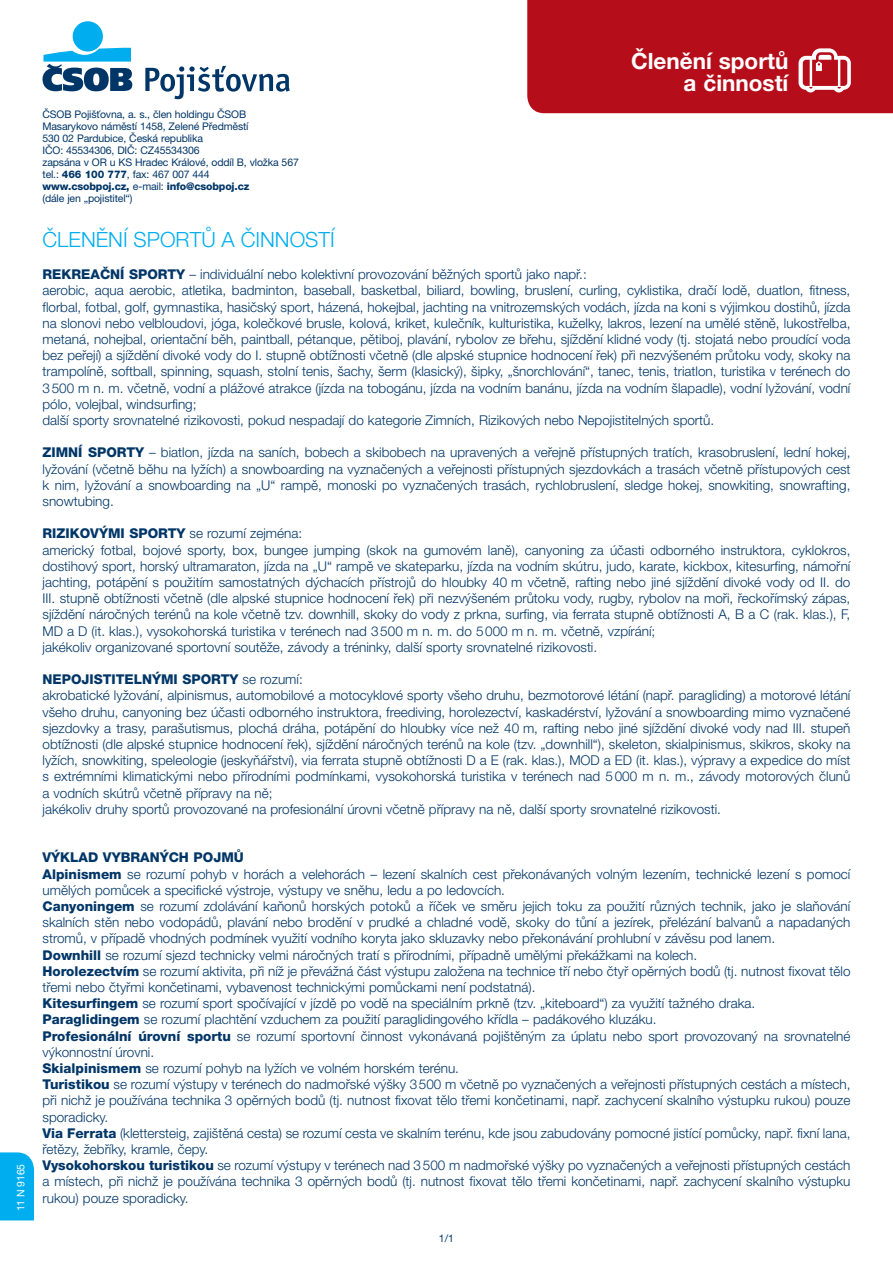
<style>
.page{position:relative;width:893px;height:1263px;background:#fff}
.page>*{position:absolute;margin:0;border:0;box-sizing:border-box;transform-origin:0 0}
.t1{font:700 22.5px/22.5px "Helvetica Neue LT Pro";color:#fff;text-align:right}
.t2{font:300 21px "Helvetica Neue LT Pro";color:#00aeef}
.t3{font:300 13.5px/16.2px "Helvetica Neue LT Pro";color:#003667}
.t4{font:10.5px/12px "Helvetica Neue LT Pro";letter-spacing:-.015em;color:#003667}
.t5{font:10.5px "Helvetica Neue LT Pro";letter-spacing:-.01em;color:#fff}
.s1{font-weight:800}
</style>
<div class="page">
<div style="left:73px;top:21px;width:30px;height:31px;background:#00aeef;border-radius:50%"></div>
<svg style="left:43px;top:48px;width:89px;height:43px"></svg>
<svg style="left:145px;top:66px;width:145px;height:33px"></svg>
<div style="left:0;top:1152px;width:34px;height:68px;background:#00aeef"></div>
<div style="left:527px;top:0;width:366px;height:113px;background:#b50e1a"></div>
<p class="t5" style="left:14px;top:1211px;width:49px;rotate:-90deg">11 N 9165</p>
<h1 class="t1" style="left:631px;top:49px;width:159px">Členění sportů a činností</h1>
<p class="t4" style="left:43px;top:108px;width:258px">ČSOB Pojišťovna, a. s., člen holdingu ČSOB Masarykovo náměstí 1458, Zelené Předměstí<br>530 02 Pardubice, Česká republika<br>IČO: 45534306, DIČ: CZ45534306<br>zapsána v OR u KS Hradec Králové, oddíl B, vložka 567 tel.: <span class="s1">466 100 777</span>, fax: 467 007 444 <span class="s1">www.csobpoj.cz,</span> e-mail: <span class="s1">info@csobpoj.cz<br></span>(dále jen „pojistitel“)</p>
<h2 class="t2" style="left:43px;top:226px;width:294px">ČLENĚNÍ SPORTŮ A ČINNOSTÍ</h2>
<p class="t3" style="left:43px;top:266px;width:809px"><span class="s1">REKREAČNÍ SPORTY</span> – individuální nebo kolektivní provozování běžných sportů jako např.:<br>aerobic, aqua aerobic, atletika, badminton, baseball, basketbal, biliard, bowling, bruslení, curling, cyklistika, dračí lodě, duatlon, fitness, florbal, fotbal, golf, gymnastika, hasičský sport, házená, hokejbal, jachting na vnitrozemských vodách, jízda na koni s výjimkou dostihů, jízda na slonovi nebo velbloudovi, jóga, kolečkové brusle, kolová, kriket, kulečník, kulturistika, kuželky, lakros, lezení na umělé stěně, lukostřelba, metaná, nohejbal, orientační běh, paintball, pétanque, pětiboj, plavání, rybolov ze břehu, sjíždění klidné vody (tj. stojatá nebo proudící voda bez peřejí) a sjíždění divoké vody do I. stupně obtížnosti včetně (dle alpské stupnice hodnocení řek) při nezvýšeném průtoku vody, skoky na trampolíně, softball, spinning, squash, stolní tenis, šachy, šerm (klasický), šipky, „šnorchlování“, tanec, tenis, triatlon, turistika v terénech do 3500 m n. m. včetně, vodní a plážové atrakce (jízda na tobogánu, jízda na vodním banánu, jízda na vodním šlapadle), vodní lyžování, vodní pólo, volejbal, windsurfing;<br>další sporty srovnatelné rizikovosti, pokud nespadají do kategorie Zimních, Rizikových nebo Nepojistitelných sportů.</p>
<p class="t3" style="left:43px;top:444px;width:809px;text-align:justify"><span class="s1">ZIMNÍ SPORTY</span> – biatlon, jízda na saních, bobech a skibobech na upravených a veřejně přístupných tratích, krasobruslení, lední hokej, lyžování (včetně běhu na lyžích) a snowboarding na vyznačených a veřejnosti přístupných sjezdovkách a trasách včetně přístupových cest k nim, lyžování a snowboarding na „U“ rampě, monoski po vyznačených trasách, rychlobruslení, sledge hokej, snowkiting, snowrafting, snowtubing.</p>
<p class="t3" style="left:43px;top:525px;width:809px"><span class="s1">RIZIKOVÝMI SPORTY</span> se rozumí zejména:<br>americký fotbal, bojové sporty, box, bungee jumping (skok na gumovém laně), canyoning za účasti odborného instruktora, cyklokros, dostihový sport, horský ultramaraton, jízda na „U“ rampě ve skateparku, jízda na vodním skútru, judo, karate, kickbox, kitesurfing, námořní jachting, potápění s použitím samostatných dýchacích přístrojů do hloubky 40 m včetně, rafting nebo jiné sjíždění divoké vody od II. do III. stupně obtížnosti včetně (dle alpské stupnice hodnocení řek) při nezvýšeném průtoku vody, rugby, rybolov na moři, řeckořímský zápas, sjíždění náročných terénů na kole včetně tzv. downhill, skoky do vody z prkna, surfing, via ferrata stupně obtížnosti A, B a C (rak. klas.), F, MD a D (it. klas.), vysokohorská turistika v terénech nad 3500 m n. m. do 5000 m n. m. včetně, vzpírání;<br>jakékoliv organizované sportovní soutěže, závody a tréninky, další sporty srovnatelné rizikovosti.</p>
<p class="t3" style="left:43px;top:671px;width:809px"><span class="s1">NEPOJISTITELNÝMI SPORTY</span> se rozumí:<br>akrobatické lyžování, alpinismus, automobilové a motocyklové sporty všeho druhu, bezmotorové létání (např. paragliding) a motorové létání všeho druhu, canyoning bez účasti odborného instruktora, freediving, horolezectví, kaskadérství, lyžování a snowboarding mimo vyznačené sjezdovky a trasy, parašutismus, plochá dráha, potápění do hloubky více než 40 m, rafting nebo jiné sjíždění divoké vody nad III. stupeň obtížnosti (dle alpské stupnice hodnocení řek), sjíždění náročných terénů na kole (tzv. „downhill“), skeleton, skialpinismus, skikros, skoky na lyžích, snowkiting, speleologie (jeskyňářství), via ferrata stupně obtížnosti D a E (rak. klas.), MOD a ED (it. klas.), výpravy a expedice do míst s extrémními klimatickými nebo přírodními podmínkami, vysokohorská turistika v terénech nad 5000 m n. m., závody motorových člunů a vodních skútrů včetně přípravy na ně;<br>jakékoliv druhy sportů provozované na profesionální úrovni včetně přípravy na ně, další sporty srovnatelné rizikovosti.</p>
<p class="t3" style="left:43px;top:849px;width:809px"><span class="s1">VÝKLAD VYBRANÝCH POJMŮ<br>Alpinismem</span> se rozumí pohyb v horách a velehorách – lezení skalních cest překonávaných volným lezením, technické lezení s pomocí umělých pomůcek a specifické výstroje, výstupy ve sněhu, ledu a po ledovcích.<br><span class="s1">Canyoningem</span> se rozumí zdolávání kaňonů horských potoků a říček ve směru jejich toku za použití různých technik, jako je slaňování skalních stěn nebo vodopádů, plavání nebo brodění v prudké a chladné vodě, skoky do tůní a jezírek, přelézání balvanů a napadaných stromů, v případě vhodných podmínek využití vodního koryta jako skluzavky nebo překonávání prohlubní v závěsu pod lanem.<br><span class="s1">Downhill</span> se rozumí sjezd technicky velmi náročných tratí s přírodními, případně umělými překážkami na kolech.<br><span class="s1">Horolezectvím</span> se rozumí aktivita, při níž je převážná část výstupu založena na technice tří nebo čtyř opěrných bodů (tj. nutnost fixovat tělo třemi nebo čtyřmi končetinami, vybavenost technickými pomůckami není podstatná).<br><span class="s1">Kitesurfingem</span> se rozumí sport spočívající v jízdě po vodě na speciálním prkně (tzv. „kiteboard“) za využití tažného draka.<br><span class="s1">Paraglidingem</span> se rozumí plachtění vzduchem za použití paraglidingového křídla – padákového kluzáku.<br><span class="s1">Profesionální úrovní sportu</span> se rozumí sportovní činnost vykonávaná pojištěným za úplatu nebo sport provozovaný na srovnatelné výkonnostní úrovni.<br><span class="s1">Skialpinismem</span> se rozumí pohyb na lyžích ve volném horském terénu.<br><span class="s1">Turistikou</span> se rozumí výstupy v terénech do nadmořské výšky 3500 m včetně po vyznačených a veřejnosti přístupných cestách a místech, při nichž je používána technika 3 opěrných bodů (tj. nutnost fixovat tělo třemi končetinami, např. zachycení skalního výstupku rukou) pouze sporadicky.<br><span class="s1">Via Ferrata</span> (klettersteig, zajištěná cesta) se rozumí cesta ve skalním terénu, kde jsou zabudovány pomocné jistící pomůcky, např. fixní lana, řetězy, žebříky, kramle, čepy.<br><span class="s1">Vysokohorskou turistikou</span> se rozumí výstupy v terénech nad 3500 m nadmořské výšky po vyznačených a veřejnosti přístupných cestách a místech, při nichž je používána technika 3 opěrných bodů (tj. nutnost fixovat tělo třemi končetinami, např. zachycení skalního výstupku rukou) pouze sporadicky.</p>
<p class="t4" style="left:439px;top:1232px;width:17px">1/1</p>
</div>
